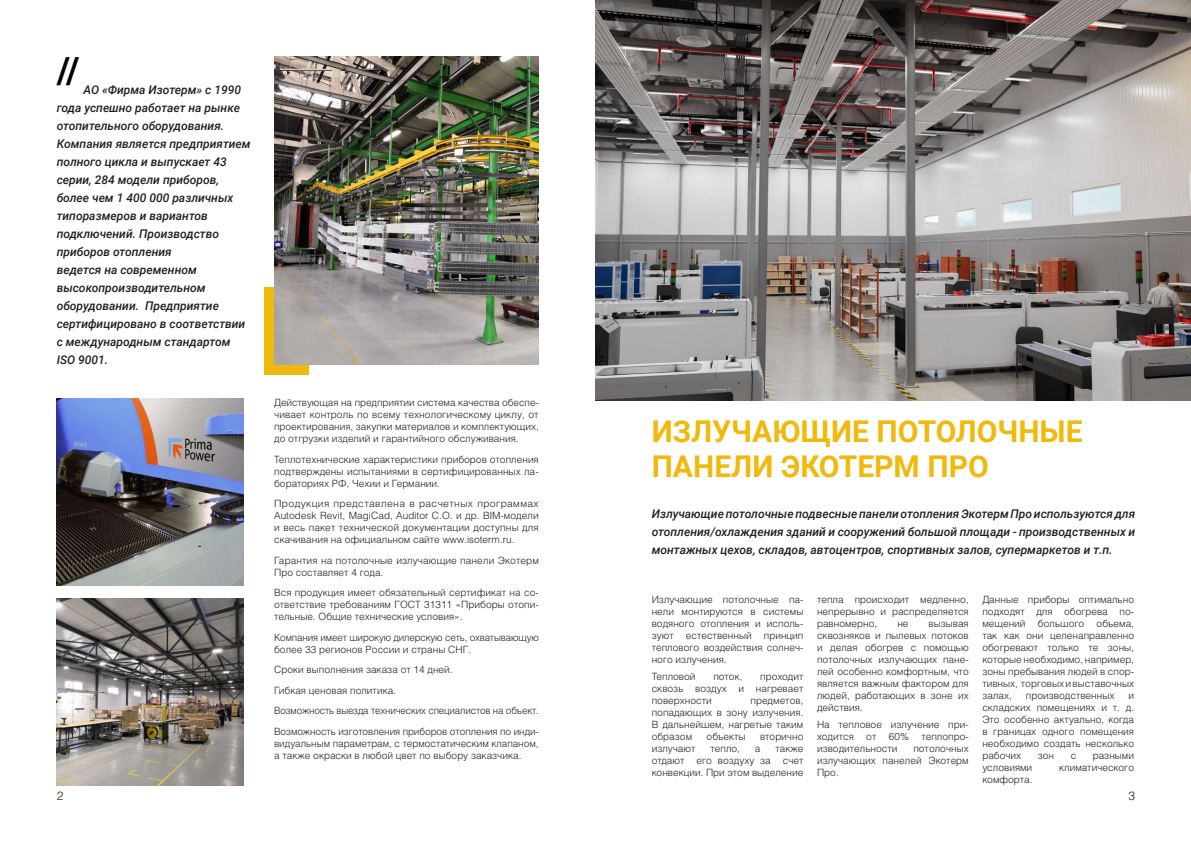
<style>
.page{position:relative;width:1191px;height:842px;background:#fff}
.page>*{position:absolute;margin:0;border:0;box-sizing:border-box;transform-origin:0 0}
.t1{font:700 36px "Roboto";color:#000}
.t2{font:700 30px/35px "Roboto";color:#f0b90d}
.t3{font:italic 500 12px/18px "Roboto";color:#231f20}
.t4{font:12px "Helios Light C";color:#231f20}
.t5{font:10px/12px "Helios Light C";color:#231f20;text-align:justify}
</style>
<div class="page">
<div style="left:264px;top:287px;width:44px;height:87px;background:#f0b90d"></div>
<img style="left:57px;top:398px;width:186px;height:187px">
<img style="left:57px;top:598px;width:186px;height:187px">
<img style="left:274px;top:57px;width:265px;height:307px">
<img style="left:595px;top:0;width:596px;height:401px">
<h1 class="t1" style="left:57px;top:45px;width:24px">//</h1>
<p class="t3" style="left:57px;top:81px;width:195px;text-indent:27px">АО «Фирма Изотерм» c 1990 года успешно работает на рынке отопительного оборудования.<br>Компания является предприятием полного цикла и выпускает 43 серии, 284 модели приборов, более чем 1 400 000 различных типоразмеров и вариантов подключений. Производство приборов отопления<br>ведется на современном высокопроизводительном оборудовании. Предприятие сертифицировано в соответствии с международным стандартом<br>ISO 9001.</p>
<p class="t5" style="left:274px;top:397px;width:266px">Действующая на предприятии система качества обеспе&shy;чивает контроль по всему технологическому циклу, от проектирования, закупки материалов и комплектующих, до отгрузки изделий и гарантийного обслуживания.</p>
<p class="t5" style="left:274px;top:453px;width:266px">Теплотехнические характеристики приборов отопления подтверждены испытаниями в сертифицированных ла&shy;бораториях РФ, Чехии и Германии.</p>
<p class="t5" style="left:274px;top:498px;width:266px">Продукция представлена в расчетных программах Autodesk Revit, MagiCad, Auditor C.O. и др. BIM-модели и весь пакет технической документации доступны для скачивания на официальном сайте www.isoterm.ru.</p>
<p class="t5" style="left:274px;top:554px;width:266px">Гарантия на потолочные излучающие панели Экотерм<br>Про составляет 4 года.</p>
<p class="t5" style="left:274px;top:587px;width:266px">Вся продукция имеет обязательный сертификат на со&shy;ответствие требованиям ГОСТ 31311 «Приборы отопи&shy;тельные. Общие технические условия».</p>
<p class="t5" style="left:274px;top:631px;width:266px">Компания имеет широкую дилерскую сеть, охватывающую более 33 регионов России и страны СНГ.</p>
<p class="t5" style="left:274px;top:659px;width:266px;line-height:20.5px;text-align:left">Сроки выполнения заказа от 14 дней.<br>Гибкая ценовая политика.<br>Возможность выезда технических специалистов на объект.<br>Возможность изготовления приборов отопления по инди-</p>
<p class="t5" style="left:274px;top:737px;width:266px">видуальным параметрам, с термостатическим клапаном, а также окраски в любой цвет по выбору заказчика.</p>
<h2 class="t2" style="left:651px;top:412px;width:432px">ИЗЛУЧАЮЩИЕ ПОТОЛОЧНЫЕ<br>ПАНЕЛИ ЭКОТЕРМ ПРО</h2>
<p class="t3" style="left:651px;top:504px;width:485px;text-align:justify">Излучающие потолочные подвесные панели отопления Экотерм Про используются для отопления/охлаждения зданий и сооружений большой площади - производственных и монтажных цехов, складов, автоцентров, спортивных залов, супермаркетов и т.п.</p>
<p class="t5" style="left:651px;top:593px;width:153px">Излучающие потолочные па&shy;нели монтируются в системы водяного отопления и исполь&shy;зуют естественный принцип теплового воздействия солнеч&shy;ного излучения.</p>
<p class="t5" style="left:651px;top:671px;width:45px">Тепловой</p>
<p class="t5" style="left:713px;top:671px;width:31px">поток,</p>
<p class="t5" style="left:982px;top:593px;width:153px">Данные приборы оптимально подходят для обогрева по&shy;мещений большого объема, так как они целенаправленно обогревают только те зоны, которые необходимо, например, зоны пребывания людей в спор&shy;тивных, торговых и выставочных залах,</p>
<p class="t5" style="left:817px;top:593px;width:153px">тепла происходит медленно, непрерывно и распределяется равномерно,</p>
<p class="t5" style="left:817px;top:617px;width:153px;text-indent:111px">вызывая сквозняков и пылевых потоков и делая обогрев с помощью потолочных излучающих пане&shy;лей особенно комфортным, что является важным фактором для людей, работающих в зоне их действия.</p>
<p class="t5" style="left:817px;top:719px;width:152px">На тепловое излучение при&shy;ходится от 60% теплопро&shy;изводительности</p>
<p class="t5" style="left:897px;top:617px;width:13px">не</p>
<p class="t5" style="left:651px;top:671px;width:153px;text-indent:109px">проходит сквозь воздух и нагревает поверхности</p>
<p class="t5" style="left:1026px;top:689px;width:90px">производственных</p>
<p class="t5" style="left:982px;top:689px;width:153px;text-indent:146px">и складских помещениях и т. д.<br>Это особенно актуально, когда в границах одного помещения необходимо создать несколько рабочих</p>
<p class="t5" style="left:651px;top:695px;width:153px;text-indent:99px">предметов, попадающих в зону излучения.<br>В дальнейшем, нагретые таким образом</p>
<p class="t5" style="left:706px;top:731px;width:41px">объекты</p>
<p class="t5" style="left:760px;top:731px;width:45px">вторично</p>
<p class="t5" style="left:651px;top:743px;width:153px;text-indent:124px">также отдают его воздуху за счет конвекции. При этом выделение</p>
<p class="t5" style="left:651px;top:743px;width:45px">излучают</p>
<p class="t5" style="left:710px;top:743px;width:31px">тепло,</p>
<p class="t5" style="left:755px;top:743px;width:7px">а</p>
<p class="t5" style="left:817px;top:743px;width:153px;text-indent:96px">потолочных излучающих панелей Экотерм Про.</p>
<p class="t5" style="left:1037px;top:749px;width:18px">зон</p>
<p class="t5" style="left:1070px;top:749px;width:7px">с</p>
<p class="t5" style="left:1092px;top:749px;width:43px">разными</p>
<p class="t5" style="left:982px;top:761px;width:51px">условиями</p>
<p class="t5" style="left:1059px;top:761px;width:76px">климатического</p>
<p class="t5" style="left:982px;top:773px;width:52px">комфорта.</p>
<p class="t4" style="left:57px;top:789px;width:8px">2</p>
<p class="t4" style="left:1128px;top:789px;width:8px">3</p>
</div>
